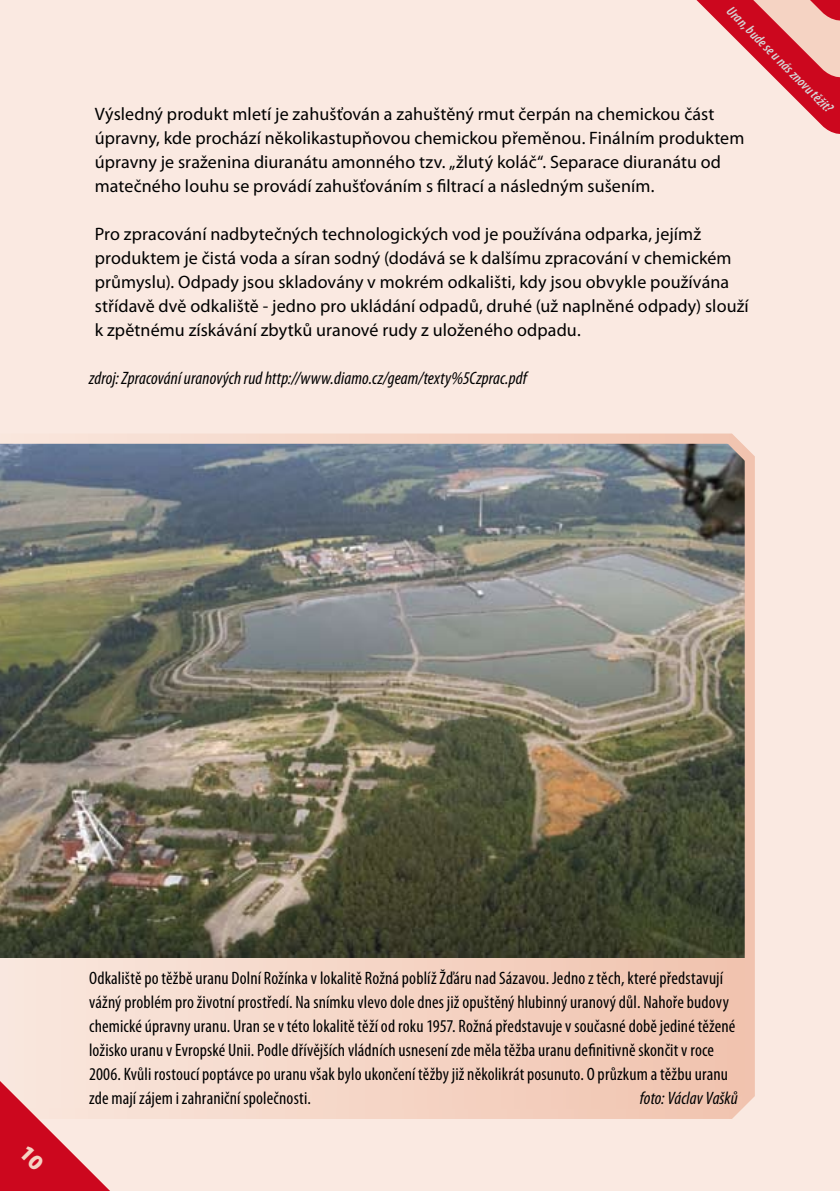
<style>
.page{position:relative;width:840px;height:1191px;background:#fff}
.page>*{position:absolute;margin:0;border:0;box-sizing:border-box;transform-origin:0 0}
.t1{font:18px/24px "Myriad Pro";letter-spacing:.005em;color:#000}
.t2{font:condensed 18px/24px "Myriad Pro";letter-spacing:.01em;color:#000}
.t3{font:italic condensed 18px "Myriad Pro";letter-spacing:.005em;color:#000}
.t4{font:italic 600 condensed 14px "Myriad Pro";color:#d5d6d7}
</style>
<div class="page">
<div style="left:0;top:0;width:839px;height:1191px;background:#fae9e1"></div>
<hr style="left:839px;top:0;width:1px;height:1191px;background:#fae9e1">
<svg style="left:696px;top:0;width:144px;height:134px"></svg>
<img style="left:0;top:433px;width:755px;height:686px">
<svg style="left:0;top:1063px;width:127px;height:128px"></svg>
<p class="t4" style="left:734px;top:3px;width:145px;rotate:45deg">Uran, bude se u nás znovu těžit?</p>
<p class="t1" style="left:95px;top:102px;width:650px">Výsledný produkt mletí je zahušťován a zahuštěný rmut čerpán na chemickou část úpravny, kde prochází několikastupňovou chemickou přeměnou. Finálním produktem úpravny je sraženina diuranátu amonného tzv. „žlutý koláč“. Separace diuranátu od matečného louhu se provádí zahušťováním s filtrací a následným sušením.</p>
<p class="t1" style="left:95px;top:222px;width:655px">Pro zpracování nadbytečných technologických vod je používána odparka, jejímž produktem je čistá voda a síran sodný (dodává se k dalšímu zpracování v chemickém průmyslu). Odpady jsou skladovány v mokrém odkališti, kdy jsou obvykle používána střídavě dvě odkaliště - jedno pro ukládání odpadů, druhé (už naplněné odpady) slouží k zpětnému získávání zbytků uranové rudy z uloženého odpadu.</p>
<p class="t3" style="left:89px;top:367px;width:439px">zdroj: Zpracování uranových rud http://www.diamo.cz/geam/texty%5Czprac.pdf</p>
<p class="t2" style="left:89px;top:966px;width:647px">Odkalištěpotěžběuranu Dolní Rožínkavlokalitě RožnápoblížŽďáru nadSázavou. Jednoz těch,kterépředstavují vážnýproblém proživotníprostředí. Nasnímkuvlevodolednes jižopuštěný hlubinnýuranovýdůl. Nahořebudovy chemickéúpravnyuranu. Uran sevtétolokalitětěžíodroku 1 957. Rožnápředstavujevsoučasnédobějedinétěžené ložiskouranuvEvropské Unii.Podledřívějších vládních usnesení zde mělatěžbauranudefinitivněskončitvroce 2006. Kvůli rostoucípoptávcepouranuvšakbyloukončení těžbyjiž několikrátposunuto. O průzkum atěžbuuranu zde mají zájem i zahraniční společnosti.</p>
<p class="t3" style="left:639px;top:1087px;width:99px">foto: Václav Vašků</p>
</div>
